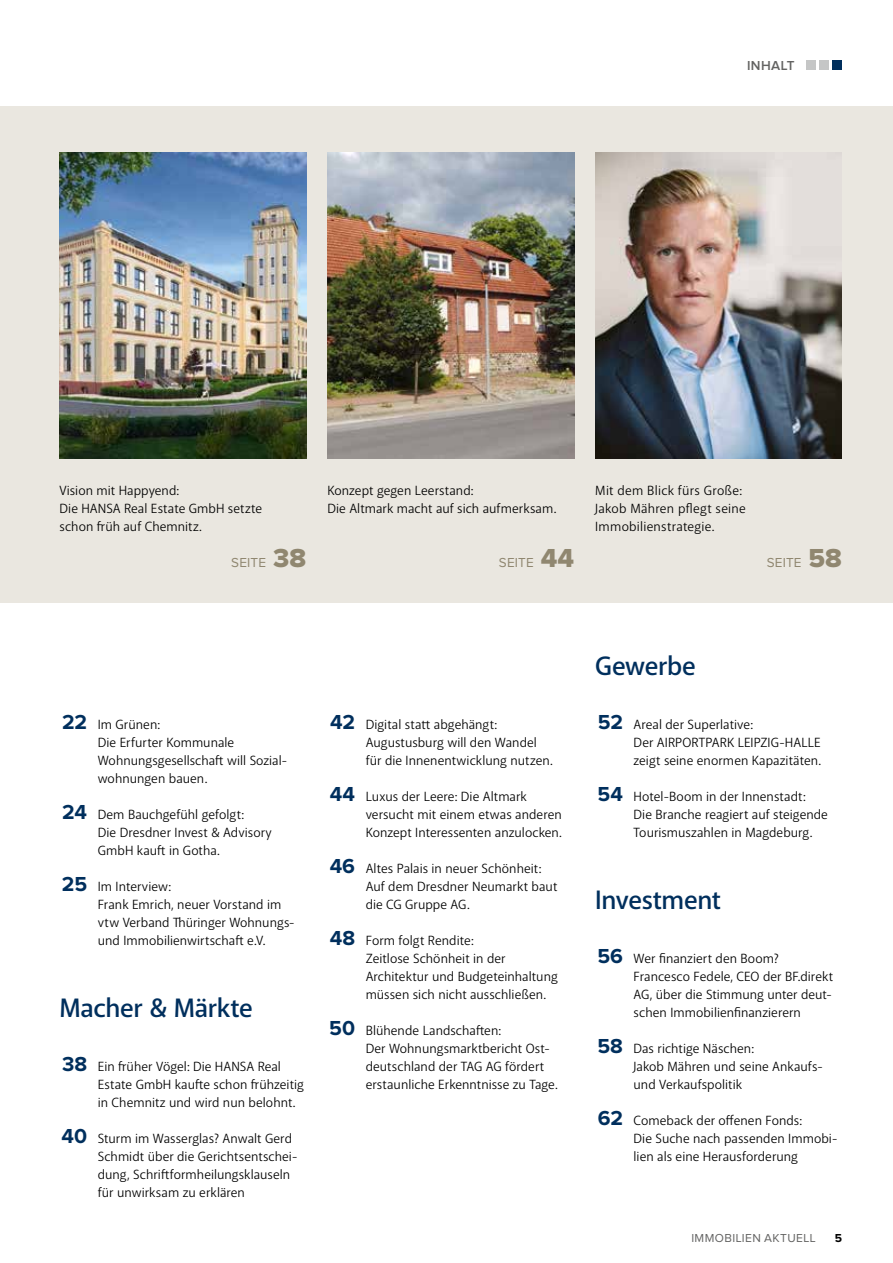
<style>
.page{position:relative;width:893px;height:1263px;background:#fff}
.page>*{position:absolute;margin:0;border:0;box-sizing:border-box;transform-origin:0 0}
.t1{font:600 27px "Akagi Pro";letter-spacing:-.015em;color:#002f5d}
.t2{font:13.5px/18px "Akagi Pro";letter-spacing:.005em;color:#000}
.t3{font:13.5px "Proxima Nova";letter-spacing:.015em;color:#908770}
.t4{font:600 13.5px "Proxima Nova";letter-spacing:.03em;color:#636362}
.t5{font:12px "Proxima Nova";letter-spacing:.035em;color:#636362}
.t6{font:700 12px "Proxima Nova";color:#000}
.s1{font-family:"Proxima Nova Extrabld";font-size:27px}
.s2{font-family:"Proxima Nova";font-weight:700;font-size:21px;color:#002f5d}
</style>
<div class="page">
<div style="left:806px;top:60px;width:9px;height:9px;background:#c5c6c6"></div>
<div style="left:819px;top:60px;width:10px;height:9px;background:#c5c6c6"></div>
<div style="left:832px;top:60px;width:10px;height:9px;background:#002f5d"></div>
<div style="left:0;top:106px;width:893px;height:497px;background:#eae7e0"></div>
<img style="left:60px;top:153px;width:246px;height:306px">
<img style="left:595px;top:153px;width:247px;height:306px">
<img style="left:327px;top:153px;width:247px;height:306px">
<p class="t4" style="left:747px;top:59px;width:49px">INHALT</p>
<p class="t2" style="left:595px;top:481px;width:152px">Mit dem Blick fürs Große:<br>Jakob Mähren pflegt seine<br>Immobilienstrategie.</p>
<p class="t2" style="left:60px;top:481px;width:204px">Vision mit Happyend:<br>Die HANSA Real Estate GmbH setzte schon früh auf Chemnitz.</p>
<p class="t3" style="left:231px;top:556px;width:76px">SEITE <span class="s1">38</span></p>
<p class="t3" style="left:767px;top:556px;width:77px">SEITE <span class="s1">58</span></p>
<p class="t2" style="left:327px;top:481px;width:230px">Konzept gegen Leerstand:<br>Die Altmark macht auf sich aufmerksam.</p>
<p class="t3" style="left:499px;top:556px;width:77px">SEITE <span class="s1">44</span></p>
<p class="t2" style="left:98px;top:715px;width:191px;text-indent:-35px"><span class="s2">22</span> Im Grünen:<br>Die Erfurter Kommunale<br>Wohnungsgesellschaft will Sozial&shy;wohnungen bauen.</p>
<p class="t2" style="left:98px;top:805px;width:176px;text-indent:-36px"><span class="s2">24</span> Dem Bauchgefühl gefolgt:<br>Die Dresdner Invest &amp; Advisory<br>GmbH kauft in Gotha.</p>
<p class="t2" style="left:98px;top:877px;width:198px;text-indent:-36px"><span class="s2">25</span> Im Interview:<br>Frank Emrich, neuer Vorstand im vtw Verband Thüringer Wohnungs&shy;und Immobilienwirtschaft e.V.</p>
<h1 class="t1" style="left:60px;top:991px;width:195px">Macher &amp; Märkte</h1>
<p class="t2" style="left:98px;top:1057px;width:208px;text-indent:-36px"><span class="s2">38</span> Ein früher Vögel: Die HANSA Real<br>Estate GmbH kaufte schon frühzeitig in Chemnitz und wird nun belohnt.</p>
<p class="t2" style="left:98px;top:1129px;width:201px;text-indent:-36px"><span class="s2">40</span> Sturm im Wasserglas? Anwalt Gerd Schmidt über die Gerichtsentschei&shy;dung, Schriftformheilungsklauseln für unwirksam zu erklären</p>
<p class="t2" style="left:366px;top:715px;width:189px;text-indent:-36px"><span class="s2">42</span> Digital statt abgehängt:<br>Augustusburg will den Wandel für die Innenentwicklung nutzen.</p>
<p class="t2" style="left:366px;top:787px;width:198px;text-indent:-36px"><span class="s2">44</span> Luxus der Leere: Die Altmark versucht mit einem etwas anderen<br>Konzept Interessenten anzulocken.</p>
<p class="t2" style="left:366px;top:859px;width:193px;text-indent:-36px"><span class="s2">46</span> Altes Palais in neuer Schönheit:<br>Auf dem Dresdner Neumarkt baut die CG Gruppe AG.</p>
<p class="t2" style="left:366px;top:931px;width:194px;text-indent:-36px"><span class="s2">48</span> Form folgt Rendite:<br>Zeitlose Schönheit in der<br>Architektur und Budgeteinhaltung müssen sich nicht ausschließen.</p>
<p class="t2" style="left:366px;top:1021px;width:194px;text-indent:-36px"><span class="s2">50</span> Blühende Landschaften:<br>Der Wohnungsmarktbericht Ost&shy;deutschland der TAG AG fördert erstaunliche Erkenntnisse zu Tage.</p>
<h1 class="t1" style="left:595px;top:649px;width:102px">Gewerbe</h1>
<p class="t2" style="left:634px;top:715px;width:189px;text-indent:-36px"><span class="s2">52</span> Areal der Superlative:<br>Der AIRPORTPARK LEIPZIG-HALLE zeigt seine enormen Kapazitäten.</p>
<p class="t2" style="left:634px;top:787px;width:196px;text-indent:-36px"><span class="s2">54</span> Hotel-Boom in der Innenstadt:<br>Die Branche reagiert auf steigende<br>Tourismuszahlen in Magdeburg.</p>
<h1 class="t1" style="left:595px;top:883px;width:127px">Investment</h1>
<p class="t2" style="left:634px;top:949px;width:201px;text-indent:-36px"><span class="s2">56</span> Wer finanziert den Boom?<br>Francesco Fedele, CEO der BF.direkt<br>AG, über die Stimmung unter deut&shy;schen Immobilienfinanzierern</p>
<p class="t2" style="left:634px;top:1039px;width:191px;text-indent:-36px"><span class="s2">58</span> Das richtige Näschen:<br>Jakob Mähren und seine Ankaufs&shy;und Verkaufspolitik</p>
<p class="t2" style="left:634px;top:1111px;width:205px;text-indent:-36px"><span class="s2">62</span> Comeback der offenen Fonds:<br>Die Suche nach passenden Immobi&shy;lien als eine Herausforderung</p>
<p class="t5" style="left:691px;top:1233px;width:126px">IMMOBILIEN AKTUELL</p>
<p class="t6" style="left:835px;top:1233px;width:9px">5</p>
</div>
